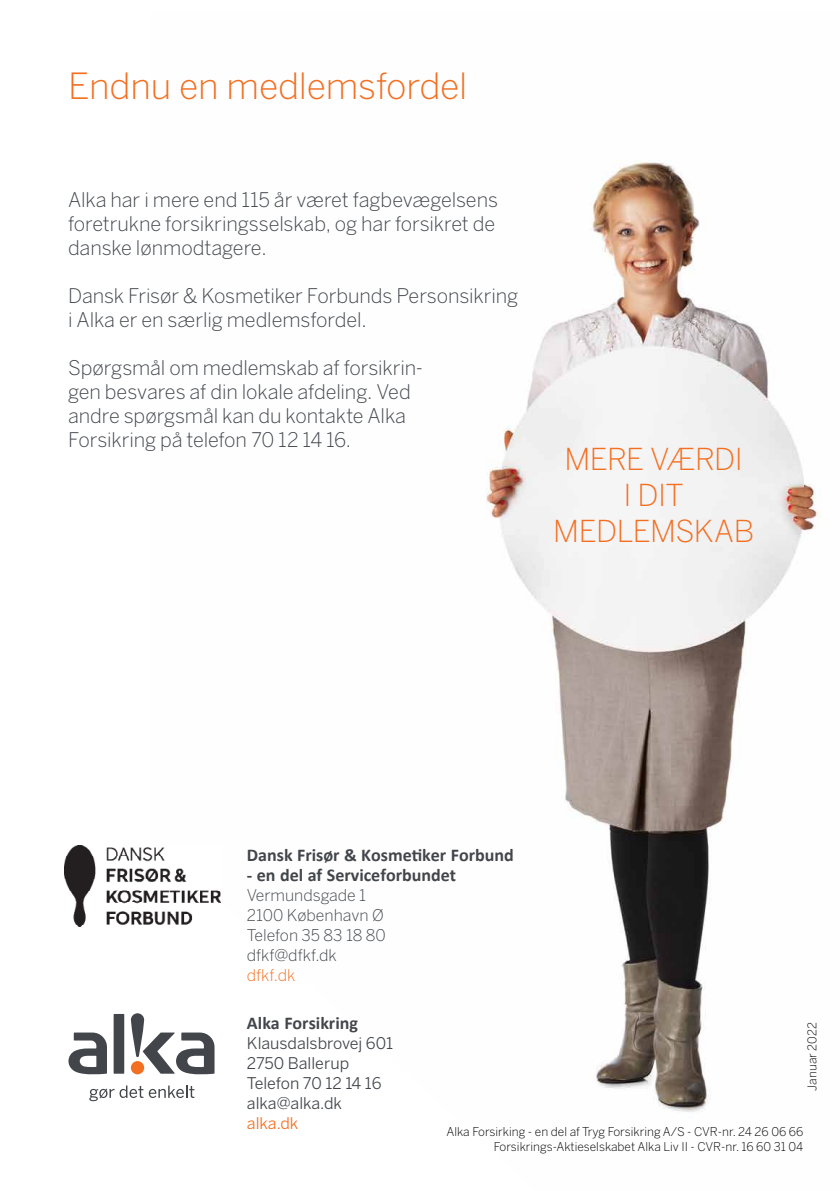
<style>
.page{position:relative;width:840px;height:1191px;background:#fff}
.page>*{position:absolute;margin:0;border:0;box-sizing:border-box;transform-origin:0 0}
.t1{font:300 35.8px "Benton Sans";letter-spacing:-.005em;color:#f36f21}
.t2{font:300 30px/36px "Benton Sans";letter-spacing:-.02em;color:#f36f21;text-align:center}
.t3{font:300 20px/24px "Benton Sans";letter-spacing:-.005em;color:#42464b}
.t4{font:700 18px "Calibri";color:#42464b}
.t5{font:16px/20px "Benton Sans";color:#42464b}
.t6{font:300 16px/20px "Benton Sans";color:#42464b}
.t7{font:16px "Benton Sans";color:#f36f21}
.t8{font:300 16px "Benton Sans";color:#f36f21}
.t9{font:300 12px/14.4px "Benton Sans";color:#000;text-align:right}
</style>
<div class="page">
<img style="left:194px;top:162px;width:627px;height:950px">
<div style="left:113px;top:1014px;width:11px;height:59px;background:#42464b"></div>
<svg style="left:68px;top:1032px;width:39px;height:43px"></svg>
<svg style="left:131px;top:1013px;width:83px;height:62px"></svg>
<svg style="left:89px;top:1085px;width:54px;height:16px"></svg>
<svg style="left:149px;top:1085px;width:45px;height:13px"></svg>
<img style="left:64px;top:845px;width:156px;height:81px">
<h1 class="t1" style="left:68px;top:65px;width:400px">Endnu en medlemsfordel</h1>
<p class="t3" style="left:68px;top:188px;width:431px">Alka har i mere end 115 år været fagbevægelsens foretrukne forsikringsselskab, og har forsikret de danske lønmodtagere.</p>
<p class="t3" style="left:68px;top:284px;width:451px">Dansk Frisør &amp; Kosmetiker Forbunds Personsikring i Alka er en særlig medlemsfordel.</p>
<p class="t3" style="left:68px;top:356px;width:356px">Spørgsmål om medlemskab af forsikrin&shy;gen besvares af din lokale afdeling. Ved andre spørgsmål kan du kontakte Alka Forsikring på telefon 70 12 14 16.</p>
<h2 class="t2" style="left:553px;top:441px;width:202px">MERE VÆRDI<br>I DIT<br>MEDLEMSKAB</h2>
<p class="t4" style="left:247px;top:842px;width:268px">Dansk Frisør &amp; Kosmetiker Forbund</p>
<p class="t4" style="left:247px;top:862px;width:211px">- en del af Serviceforbundet</p>
<p class="t6" style="left:247px;top:884px;width:140px">Vermundsgade 1<br>2100 København Ø<br>Telefon 35 83 18 80 dfkf@dfkf.dk</p>
<p class="t8" style="left:247px;top:965px;width:50px">dfkf.dk</p>
<p class="t4" style="left:247px;top:1010px;width:112px">Alka Forsikring</p>
<p class="t5" style="left:247px;top:1033px;width:147px">Klausdalsbrovej 601<br>2750 Ballerup<br>Telefon 70 12 14 16 alka@alka.dk</p>
<p class="t7" style="left:247px;top:1113px;width:53px">alka.dk</p>
<p class="t9" style="left:804px;top:1090px;width:70px;rotate:-90deg">Januar 2022</p>
<p class="t9" style="left:446px;top:1124px;width:358px">Alka Forsirking - en del af Tryg Forsikring A/S - CVR-nr. 24 26 06 66<br>Forsikrings-Aktieselskabet Alka Liv II - CVR-nr. 16 60 31 04</p>
</div>
